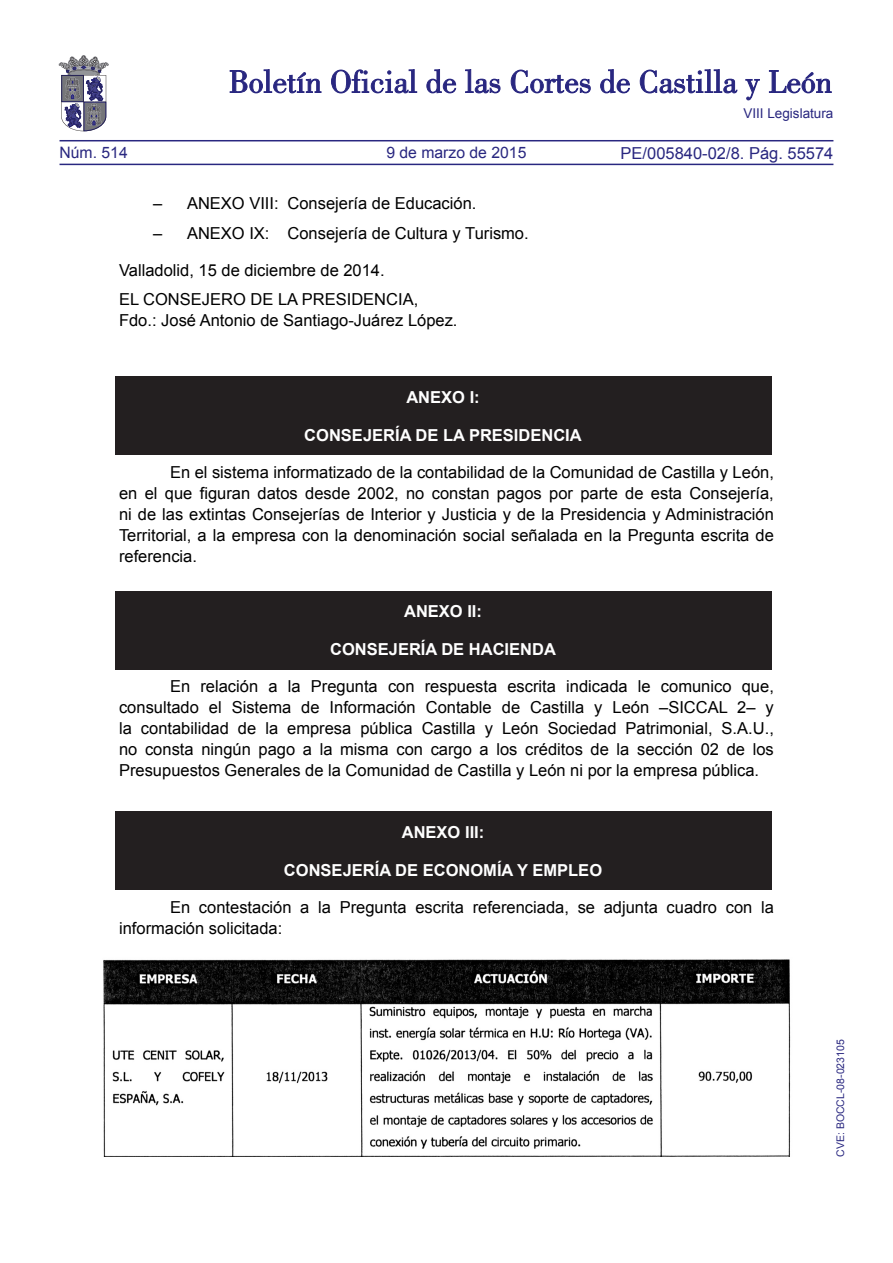
<style>
.page{position:relative;width:893px;height:1263px;background:#fff}
.page>*{position:absolute;margin:0;border:0;box-sizing:border-box;transform-origin:0 0}
.TEXTO_NORMAL{font:16.5px/21px "Arial";color:#000;text-align:justify}
.TEXTO_NORMAL-2{font:700 16.5px "Arial";color:#fff}
.t1{font:16.5px "Arial";color:#292780}
.t2{font:15.75px "Arial";color:#292780}
.t3{font:13.5px "Arial";color:#292780}
.TEXTO_NORMAL-3{font:10.5px "Arial";color:#292780}
</style>
<div class="page">
<hr style="left:60px;top:164px;width:773px;height:1px;background:#292780">
<hr style="left:60px;top:140px;width:773px;height:1px;background:#292780">
<svg style="left:230px;top:69px;width:91px;height:24px"></svg>
<svg style="left:331px;top:69px;width:86px;height:24px"></svg>
<svg style="left:426px;top:69px;width:30px;height:24px"></svg>
<svg style="left:465px;top:69px;width:35px;height:24px"></svg>
<svg style="left:511px;top:70px;width:80px;height:23px"></svg>
<svg style="left:600px;top:69px;width:30px;height:24px"></svg>
<svg style="left:640px;top:69px;width:97px;height:24px"></svg>
<svg style="left:745px;top:79px;width:15px;height:21px"></svg>
<svg style="left:769px;top:70px;width:62px;height:23px"></svg>
<svg style="left:59px;top:55px;width:49px;height:76px"></svg>
<div style="left:115px;top:377px;width:656px;height:78px;background:#231f20"></div>
<div style="left:115px;top:591px;width:656px;height:78px;background:#231f20"></div>
<div style="left:115px;top:811px;width:656px;height:79px;background:#231f20"></div>
<img style="left:103px;top:959px;width:688px;height:198px">
<p class="t2" style="left:60px;top:142px;width:70px">Núm. 514</p>
<p class="t2" style="left:386px;top:142px;width:142px">9 de marzo de 2015</p>
<p class="TEXTO_NORMAL" style="left:153px;top:193px;width:325px">– ANEXO VIII: Consejería de Educación.</p>
<p class="TEXTO_NORMAL" style="left:153px;top:222px;width:377px">– ANEXO IX: Consejería de Cultura y Turismo.</p>
<p class="TEXTO_NORMAL" style="left:119px;top:260px;width:267px">Valladolid, 15 de diciembre de 2014.</p>
<p class="TEXTO_NORMAL" style="left:119px;top:288px;width:301px">EL CONSEJERO DE LA PRESIDENCIA,</p>
<p class="TEXTO_NORMAL" style="left:119px;top:309px;width:340px">Fdo.: José Antonio de Santiago-Juárez López.</p>
<p class="TEXTO_NORMAL-2" style="left:406px;top:386px;width:75px">ANEXO I:</p>
<p class="TEXTO_NORMAL-2" style="left:304px;top:424px;width:279px">CONSEJERÍA DE LA PRESIDENCIA</p>
<p class="t3" style="left:743px;top:105px;width:92px">VIII Legislatura</p>
<p class="t1" style="left:621px;top:142px;width:214px">PE/005840-02/8. Pág. 55574</p>
<p class="TEXTO_NORMAL" style="left:119px;top:462px;width:656px;text-indent:51px">En el sistema informatizado de la contabilidad de la Comunidad de Castilla y León, en el que figuran datos desde 2002, no constan pagos por parte de esta Consejería, ni de las extintas Consejerías de Interior y Justicia y de la Presidencia y Administración Territorial, a la empresa con la denominación social señalada en la Pregunta escrita de referencia.</p>
<p class="TEXTO_NORMAL-2" style="left:404px;top:600px;width:79px">ANEXO II:</p>
<p class="TEXTO_NORMAL-2" style="left:330px;top:638px;width:227px">CONSEJERÍA DE HACIENDA</p>
<p class="TEXTO_NORMAL" style="left:119px;top:676px;width:656px;text-indent:51px">En relación a la Pregunta con respuesta escrita indicada le comunico que, consultado el Sistema de Información Contable de Castilla y León –SICCAL 2– y la contabilidad de la empresa pública Castilla y León Sociedad Patrimonial, S.A.U., no consta ningún pago a la misma con cargo a los créditos de la sección 02 de los Presupuestos Generales de la Comunidad de Castilla y León ni por la empresa pública.</p>
<p class="TEXTO_NORMAL-2" style="left:402px;top:821px;width:84px">ANEXO III:</p>
<p class="TEXTO_NORMAL-2" style="left:284px;top:859px;width:320px">CONSEJERÍA DE ECONOMÍA Y EMPLEO</p>
<p class="TEXTO_NORMAL" style="left:119px;top:897px;width:656px;text-indent:51px">En contestación a la Pregunta escrita referenciada, se adjunta cuadro con la información solicitada:</p>
<p class="TEXTO_NORMAL-3" style="left:834px;top:1157px;width:119px;rotate:-90deg">CVE: BOCCL-08-023105</p>
</div>
